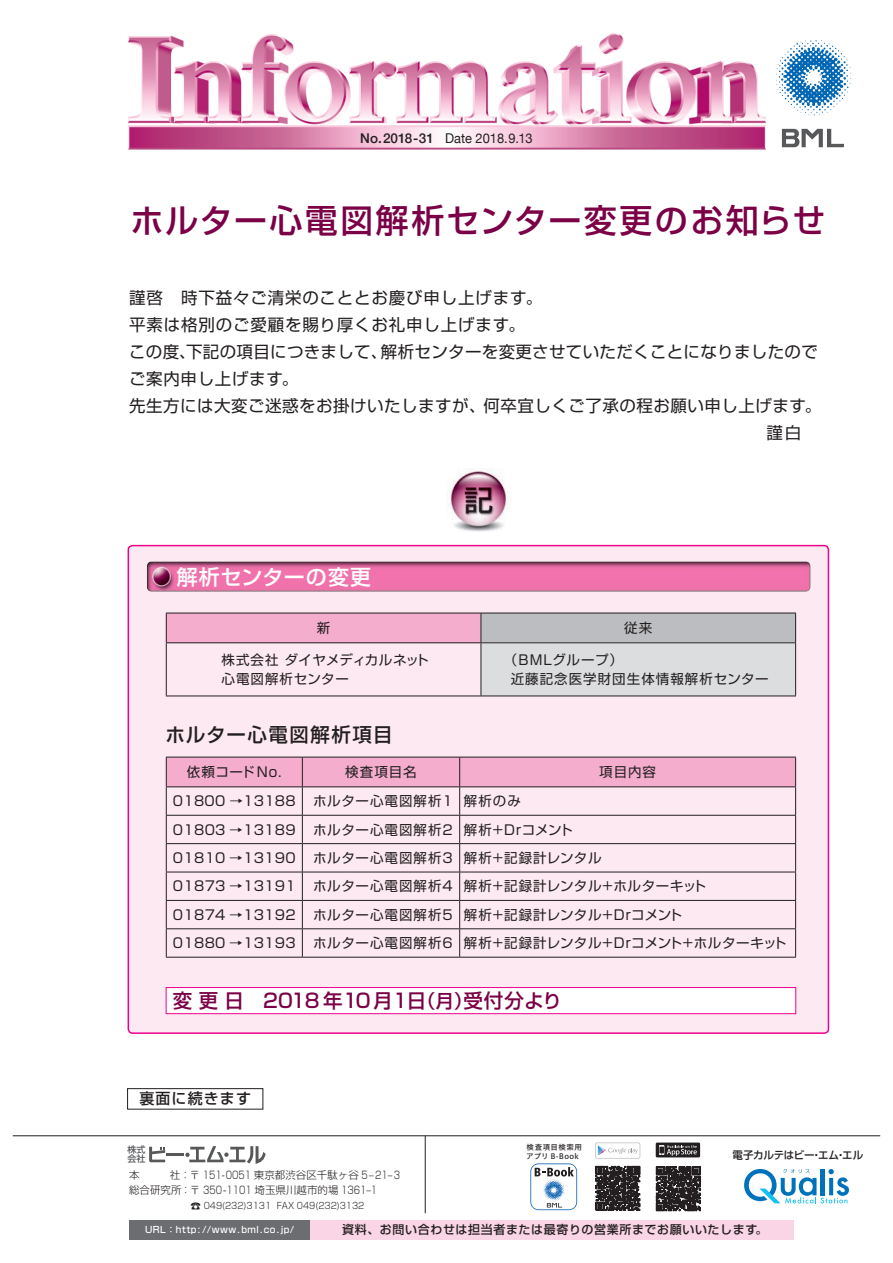
<style>
.page{position:relative;width:893px;height:1263px;background:#fff}
.page>*{position:absolute;margin:0;border:0;box-sizing:border-box;transform-origin:0 0}
.t1{font:500 33px "Shin Go Pro";letter-spacing:.06em;color:#7b0046}
.t2{font:500 21px "Shin Go Pro";letter-spacing:.04em;color:#fff}
.t3{font:500 19.5px "Shin Go Pro";letter-spacing:.005em;color:#7b0046}
.t4{font:500 19.5px "Shin Go Pro";letter-spacing:.075em;color:#231f20}
.t5{font:16.5px "Shin Go Pro";letter-spacing:.03em;color:#231f20}
.t6{font:16.5px "Shin Go Pro";letter-spacing:.05em;color:#231f20}
.t7{font:500 15px "Shin Go Pro";letter-spacing:.075em;color:#231f20}
.t8{font:13.5px/18.8px "Shin Go Pro";letter-spacing:.045em;color:#231f20}
.t9{font:13.5px/18.8px "Shin Go Pro";letter-spacing:.075em;color:#231f20}
.t10{font:13.5px "Shin Go Pro";letter-spacing:.025em;color:#231f20}
.t11{font:13.5px "Helvetica Neue";color:#231f20;scale:.95 1}
.t12{font:500 12px "Shin Go Pro";letter-spacing:.05em;color:#231f20}
.t13{font:300 10.5px/15px "Shin Go Pro";color:#231f20}
.t14{font:500 10.5px "Shin Go Pro";letter-spacing:-.025em;color:#231f20}
.t15{font:300 9px "Shin Go Pro";color:#231f20;scale:.9 1}
.t16{font:500 9px "Shin Go Pro";letter-spacing:.05em;color:#fff}
.t17{font:500 9px/9.4px "Shin Go Pro";color:#57585a}
.t18{font:7.5px/9px "Hiragino UD Sans Std W5";letter-spacing:.05em;color:#231f20}
.s1{font-weight:500}
.s2{font-size:18.6px}
.s3{font-size:10.5px}
</style>
<div class="page">
<img style="left:128px;top:33px;width:663px;height:117px">
<div style="left:128px;top:546px;width:700px;height:487px;background:#fce9f1;border-radius:4px"></div>
<div style="left:128px;top:545px;width:701px;height:489px;border:2px solid #ed028c;border-radius:4px"></div>
<img style="left:446px;top:469px;width:63px;height:63px">
<svg style="left:166px;top:757px;width:630px;height:200px"></svg>
<hr style="left:166px;top:957px;width:136px;height:1px;background:#231f20">
<hr style="left:302px;top:957px;width:158px;height:1px;background:#231f20">
<hr style="left:460px;top:957px;width:336px;height:1px;background:#231f20">
<div style="left:166px;top:613px;width:315px;height:30px;background:#f5adce"></div>
<div style="left:481px;top:613px;width:315px;height:30px;background:#bcbdc0"></div>
<div style="left:481px;top:643px;width:315px;height:53px;background:#dcdddf"></div>
<hr style="left:166px;top:613px;width:315px;height:1px;background:#231f20">
<svg style="left:166px;top:613px;width:1px;height:29px"></svg>
<hr style="left:481px;top:613px;width:315px;height:1px;background:#231f20">
<svg style="left:481px;top:613px;width:1px;height:29px"></svg>
<svg style="left:795px;top:613px;width:1px;height:29px"></svg>
<hr style="left:166px;top:642px;width:315px;height:1px;background:#231f20">
<hr style="left:166px;top:643px;width:1px;height:53px;background:#231f20">
<hr style="left:481px;top:642px;width:315px;height:1px;background:#231f20">
<hr style="left:481px;top:643px;width:1px;height:53px;background:#231f20">
<hr style="left:795px;top:643px;width:1px;height:53px;background:#231f20">
<hr style="left:166px;top:696px;width:315px;height:1px;background:#231f20">
<hr style="left:481px;top:696px;width:315px;height:1px;background:#231f20">
<div style="left:166px;top:987px;width:630px;height:27px;background:#fff"></div>
<div style="left:166px;top:987px;width:630px;height:27px;border:1px solid #ed028c"></div>
<svg style="left:776px;top:40px;width:75px;height:75px"></svg>
<svg style="left:782px;top:129px;width:62px;height:18px"></svg>
<hr style="left:425px;top:1136px;width:1px;height:77px;background:#231f20">
<hr style="left:13px;top:1135px;width:867px;height:1px;background:#231f20">
<div style="left:130px;top:1220px;width:180px;height:19px;background:#6c6d70"></div>
<svg style="left:744px;top:1169px;width:105px;height:34px"></svg>
<svg style="left:149px;top:1147px;width:16px;height:15px"></svg>
<hr style="left:166px;top:1153px;width:18px;height:3px;background:#57585a">
<svg style="left:185px;top:1146px;width:81px;height:18px"></svg>
<svg style="left:529px;top:1162px;width:50px;height:50px"></svg>
<svg style="left:530px;top:1163px;width:47px;height:47px"></svg>
<svg style="left:655px;top:1142px;width:45px;height:16px"></svg>
<svg style="left:655px;top:1166px;width:46px;height:46px"></svg>
<svg style="left:656px;top:1167px;width:44px;height:44px;background:#373435"></svg>
<svg style="left:595px;top:1143px;width:45px;height:15px"></svg>
<svg style="left:595px;top:1165px;width:46px;height:46px"></svg>
<svg style="left:596px;top:1166px;width:44px;height:44px;background:#373334"></svg>
<div style="left:310px;top:1220px;width:484px;height:19px;background:#fad5e5"></div>
<img style="left:147px;top:562px;width:663px;height:29px">
<div style="left:127px;top:1088px;width:136px;height:21px;border:1px solid #231f20"></div>
<p class="t11" style="left:360px;top:128px;width:183px"><span class="s1">No.2018-31</span> Date 2018.9.13</p>
<h1 class="t1" style="left:130px;top:194px;width:697px">ホルター心電図解析センター変更のお知らせ</h1>
<p class="t6" style="left:129px;top:284px;width:415px">謹啓　時下益々ご清栄のこととお慶び申し上げます。</p>
<p class="t6" style="left:129px;top:311px;width:397px">平素は格別のご愛顧を賜り厚くお礼申し上げます。</p>
<p class="t5" style="left:129px;top:338px;width:690px">この度、下記の項目につきまして、解析センターを変更させていただくことになりましたので</p>
<p class="t5" style="left:129px;top:365px;width:171px">ご案内申し上げます。</p>
<p class="t5" style="left:129px;top:392px;width:694px">先生方には大変ご迷惑をお掛けいたしますが、何卒宜しくご了承の程お願い申し上げます。</p>
<p class="t5" style="left:767px;top:419px;width:53px">謹白　</p>
<h2 class="t2" style="left:177px;top:559px;width:196px">解析センターの変更</h2>
<p class="t8" style="left:317px;top:617px;width:15px">新</p>
<p class="t8" style="left:624px;top:617px;width:30px">従来</p>
<p class="t8" style="left:222px;top:649px;width:209px">株式会社ダイヤメディカルネット心電図解析センター</p>
<p class="t9" style="left:511px;top:649px;width:259px;text-indent:-7px">（BMLグループ）<br>近藤記念医学財団生体情報解析センター</p>
<h3 class="t4" style="left:165px;top:718px;width:229px">ホルター心電図解析項目</h3>
<p class="t8" style="left:187px;top:761px;width:96px">依頼コードNo.</p>
<p class="t8" style="left:345px;top:761px;width:73px">検査項目名</p>
<p class="t8" style="left:599px;top:761px;width:58px">項目内容</p>
<p class="t10" style="left:173px;top:790px;width:124px">01800 →13188</p>
<p class="t9" style="left:313px;top:790px;width:209px">ホルター心電図解析1 解析のみ</p>
<p class="t10" style="left:173px;top:818px;width:124px">01803 →13189</p>
<p class="t9" style="left:313px;top:818px;width:261px">ホルター心電図解析2 解析+Drコメント</p>
<p class="t10" style="left:173px;top:847px;width:124px">01810 →13190</p>
<p class="t9" style="left:313px;top:847px;width:290px">ホルター心電図解析3 解析+記録計レンタル</p>
<p class="t10" style="left:173px;top:875px;width:124px">01873 →13191</p>
<p class="t8" style="left:313px;top:875px;width:395px">ホルター心電図解析4 解析+記録計レンタル+ホルターキット</p>
<p class="t10" style="left:173px;top:903px;width:124px">01874 →13192</p>
<p class="t8" style="left:313px;top:903px;width:371px">ホルター心電図解析5 解析+記録計レンタル+Drコメント</p>
<p class="t10" style="left:173px;top:932px;width:124px">01880 →13193</p>
<p class="t8" style="left:313px;top:932px;width:475px">ホルター心電図解析6 解析+記録計レンタル+Drコメント+ホルターキット</p>
<h3 class="t3" style="left:173px;top:984px;width:391px">変 更 日　2018 年10月1日<span class="s2">（月）</span>受付分より</h3>
<p class="t7" style="left:139px;top:1086px;width:113px">裏面に続きます</p>
<p class="t17" style="left:127px;top:1143px;width:19px">株式会社</p>
<p class="t18" style="left:526px;top:1142px;width:57px">検査項目検索用アプリ B-Book</p>
<p class="t13" style="left:129px;top:1166px;width:272px">本 　　 社：〒 151-0051 東京都渋谷区千駄ヶ谷 5–21–3総合研究所：〒 350-1101 埼玉県川越市的場 1361–1</p>
<p class="t15" style="left:191px;top:1198px;width:195px"><span class="s3">☎</span> 049(232)3131　FAX 049(232)3132</p>
<p class="t14" style="left:732px;top:1146px;width:132px">電子カルテはビー・エム・エル</p>
<p class="t16" style="left:145px;top:1222px;width:151px">URL：http://www.bml.co.jp/</p>
<p class="t12" style="left:342px;top:1219px;width:427px">資料、お問い合わせは担当者または最寄りの営業所までお願いいたします。</p>
</div>
